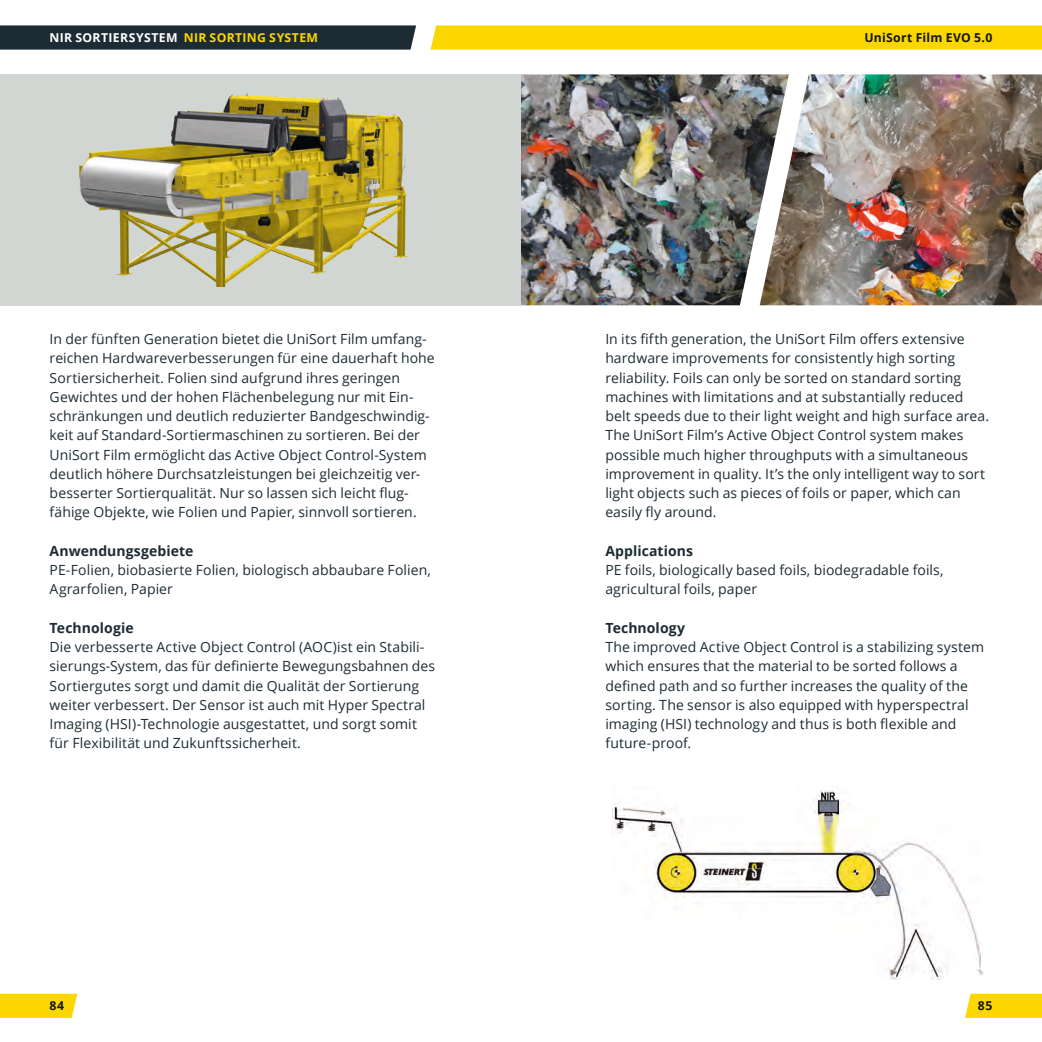
<style>
.page{position:relative;width:1042px;height:1042px;background:#fff}
.page>*{position:absolute;margin:0;border:0;box-sizing:border-box;transform-origin:0 0}
.t1{font:14px/19.2px "Open Sans";letter-spacing:.005em;color:#1d2c34}
.t2{font:700 14px "Open Sans";letter-spacing:.005em;color:#1d2c34}
.t3{font:700 12.25px "Open Sans";letter-spacing:.03em;color:#fff}
.t4{font:700 12.25px "Open Sans";letter-spacing:.02em;color:#131413}
.s1{color:#fcd600}
</style>
<div class="page">
<img style="left:521px;top:74px;width:239px;height:231px">
<div style="left:0;top:74px;width:521px;height:231px;background:#d1d6d2"></div>
<img style="left:760px;top:74px;width:282px;height:231px">
<img style="left:79px;top:94px;width:329px;height:192px">
<img style="left:612px;top:790px;width:372px;height:189px">
<svg style="left:430px;top:25px;width:612px;height:25px;background:#fcd70a"></svg>
<svg style="left:0;top:25px;width:416px;height:25px;background:#25333b"></svg>
<svg style="left:965px;top:993px;width:77px;height:25px;background:#fcd811"></svg>
<svg style="left:0;top:993px;width:77px;height:25px;background:#fcd810"></svg>
<p class="t3" style="left:50px;top:29px;width:270px">NIR SORTIERSYSTEM <span class="s1">NIR SORTING SYSTEM</span></p>
<p class="t4" style="left:864px;top:29px;width:129px">UniSort Film EVO 5.0</p>
<p class="t1" style="left:50px;top:329px;width:387px">In der fünften Generation bietet die UniSort Film umfang&shy;reichen Hardwareverbesserungen für eine dauerhaft hohe Sortiersicherheit. Folien sind aufgrund ihres geringen Gewichtes und der hohen Flächenbelegung nur mit Ein&shy;schränkungen und deutlich reduzierter Bandgeschwindig&shy;keit auf Standard-Sortiermaschinen zu sortieren. Bei der UniSort Film ermöglicht das Active Object Control-System deutlich höhere Durchsatzleistungen bei gleichzeitig ver&shy;besserter Sortierqualität. Nur so lassen sich leicht flug&shy;fähige Objekte, wie Folien und Papier, sinnvoll sortieren.</p>
<p class="t2" style="left:50px;top:541px;width:145px">Anwendungsgebiete</p>
<p class="t1" style="left:50px;top:560px;width:383px">PE-Folien, biobasierte Folien, biologisch abbaubare Folien,<br>Agrarfolien, Papier</p>
<p class="t2" style="left:50px;top:618px;width:86px">Technologie</p>
<p class="t1" style="left:50px;top:637px;width:387px">Die verbesserte Active Object Control (AOC)ist ein Stabili&shy;sierungs-System, das für definierte Bewegungsbahnen des Sortiergutes sorgt und damit die Qualität der Sortierung weiter verbessert. Der Sensor ist auch mit Hyper Spectral Imaging (HSI)-Technologie ausgestattet, und sorgt somit für Flexibilität und Zukunftssicherheit.</p>
<p class="t1" style="left:605px;top:329px;width:385px">In its fifth generation, the UniSort Film offers extensive hardware improvements for consistently high sorting reliability. Foils can only be sorted on standard sorting machines with limitations and at substantially reduced belt speeds due to their light weight and high surface area.<br>The UniSort Film’s Active Object Control system makes possible much higher throughputs with a simultaneous improvement in quality. It’s the only intelligent way to sort light objects such as pieces of foils or paper, which can easily fly around.</p>
<p class="t2" style="left:605px;top:541px;width:89px">Applications</p>
<p class="t1" style="left:605px;top:560px;width:340px">PE foils, biologically based foils, biodegradable foils, agricultural foils, paper</p>
<p class="t2" style="left:605px;top:618px;width:81px">Technology</p>
<p class="t1" style="left:605px;top:637px;width:380px">The improved Active Object Control is a stabilizing system which ensures that the material to be sorted follows a defined path and so further increases the quality of the sorting. The sensor is also equipped with hyperspectral imaging (HSI) technology and thus is both flexible and future-proof.</p>
<p class="t4" style="left:50px;top:996px;width:16px">84</p>
<p class="t4" style="left:978px;top:996px;width:16px">85</p>
</div>
